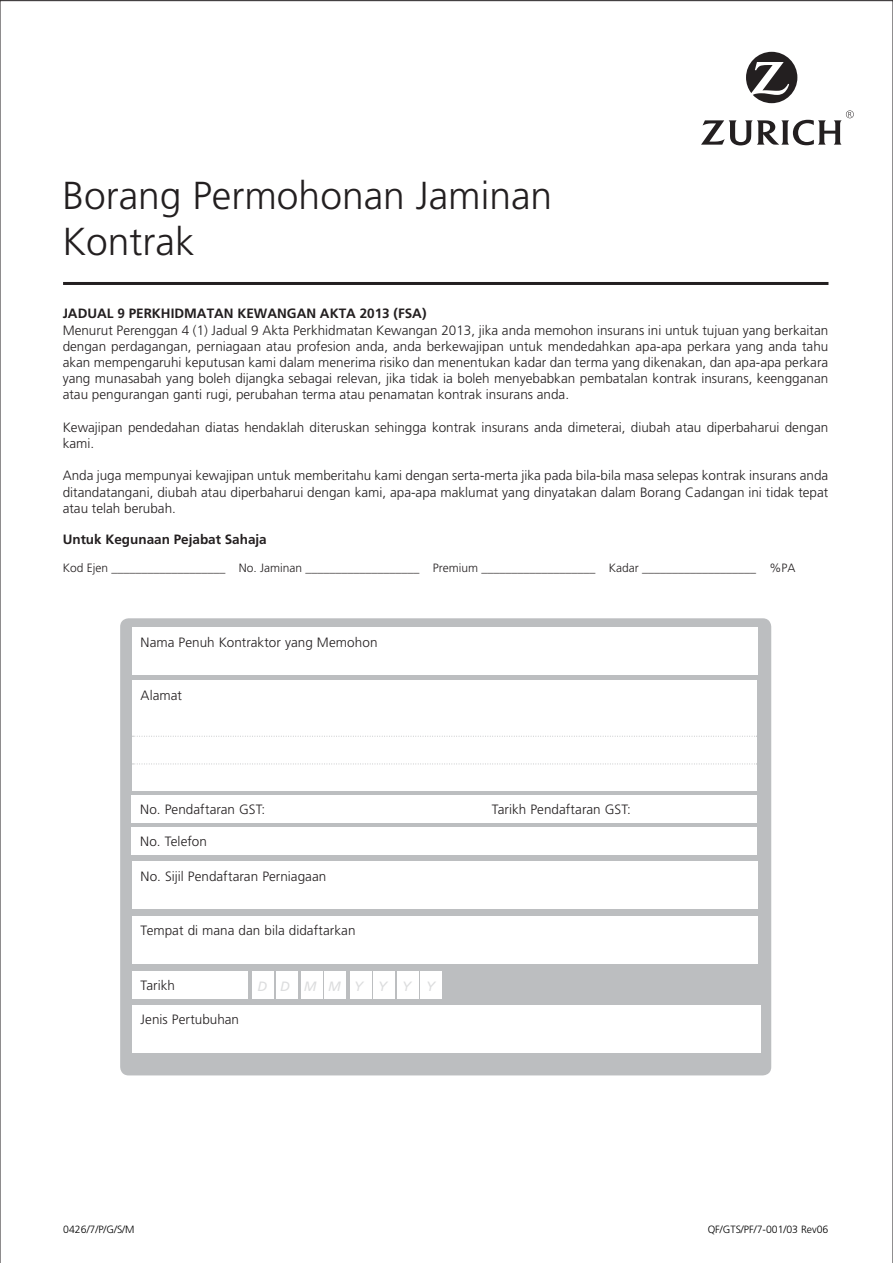
<style>
.page{position:relative;width:893px;height:1263px;background:#fff}
.page>*{position:absolute;margin:0;border:0;box-sizing:border-box;transform-origin:0 0}
.t1{font:300 39px/46.8px "Frutiger";color:#231f20}
.t2{font:300 13.5px/16.2px "Frutiger";color:#231f20;text-align:justify}
.t3{font:700 13.5px "Frutiger";color:#231f20}
.t4{font:italic 13.5px "Frutiger";color:#dcddde}
.t5{font:300 12px "Frutiger";color:#231f20}
.t6{font:300 10.5px "Frutiger";color:#000}
</style>
<div class="page">
<div style="left:120px;top:618px;width:651px;height:457px;background:#bcbec0;border-radius:9px"></div>
<div style="left:132px;top:861px;width:625px;height:48px;background:#fff"></div>
<div style="left:132px;top:627px;width:625px;height:48px;background:#fff"></div>
<div style="left:132px;top:680px;width:625px;height:111px;background:#fff"></div>
<svg style="left:132px;top:736px;width:625px;height:1px"></svg>
<svg style="left:132px;top:763px;width:625px;height:1px"></svg>
<div style="left:132px;top:827px;width:625px;height:28px;background:#fff"></div>
<div style="left:132px;top:795px;width:625px;height:28px;background:#fff"></div>
<div style="left:132px;top:1005px;width:629px;height:48px;background:#fff"></div>
<div style="left:253px;top:971px;width:21px;height:27px;background:#fff"></div>
<div style="left:276px;top:971px;width:21px;height:27px;background:#fff"></div>
<div style="left:301px;top:971px;width:22px;height:27px;background:#fff"></div>
<div style="left:325px;top:971px;width:21px;height:27px;background:#fff"></div>
<div style="left:350px;top:971px;width:22px;height:27px;background:#fff"></div>
<div style="left:374px;top:971px;width:21px;height:27px;background:#fff"></div>
<div style="left:397px;top:971px;width:21px;height:27px;background:#fff"></div>
<div style="left:421px;top:971px;width:21px;height:27px;background:#fff"></div>
<div style="left:132px;top:971px;width:116px;height:27px;background:#fff"></div>
<div style="left:132px;top:916px;width:625px;height:48px;background:#fff"></div>
<hr style="left:63px;top:282px;width:765px;height:3px;background:#231f20">
<svg style="left:746px;top:52px;width:51px;height:51px"></svg>
<svg style="left:701px;top:110px;width:153px;height:35px"></svg>
<h1 class="t1" style="left:62px;top:172px;width:491px">Borang Permohonan Jaminan<br>Kontrak</h1>
<p class="t3" style="left:63px;top:306px;width:365px">JADUAL 9 PERKHIDMATAN KEWANGAN AKTA 2013 (FSA)</p>
<p class="t2" style="left:63px;top:322px;width:767px">Menurut Perenggan 4 (1) Jadual 9 Akta Perkhidmatan Kewangan 2013, jika anda memohon insurans ini untuk tujuan yang berkaitan dengan perdagangan, perniagaan atau profesion anda, anda berkewajipan untuk mendedahkan apa-apa perkara yang anda tahu akan mempengaruhi keputusan kami dalam menerima risiko dan menentukan kadar dan terma yang dikenakan, dan apa-apa perkara yang munasabah yang boleh dijangka sebagai relevan, jika tidak ia boleh menyebabkan pembatalan kontrak insurans, keengganan atau pengurangan ganti rugi, perubahan terma atau penamatan kontrak insurans anda.</p>
<p class="t2" style="left:63px;top:419px;width:767px">Kewajipan pendedahan diatas hendaklah diteruskan sehingga kontrak insurans anda dimeterai, diubah atau diperbaharui dengan kami.</p>
<p class="t2" style="left:63px;top:468px;width:767px">Anda juga mempunyai kewajipan untuk memberitahu kami dengan serta-merta jika pada bila-bila masa selepas kontrak insurans anda ditandatangani, diubah atau diperbaharui dengan kami, apa-apa maklumat yang dinyatakan dalam Borang Cadangan ini tidak tepat atau telah berubah.</p>
<p class="t3" style="left:63px;top:531px;width:206px">Untuk Kegunaan Pejabat Sahaja</p>
<p class="t5" style="left:63px;top:561px;width:734px">Kod Ejen ___________________ No. Jaminan ___________________ Premium ___________________ Kadar ___________________ %PA</p>
<p class="t2" style="left:141px;top:634px;width:238px">Nama Penuh Kontraktor yang Memohon</p>
<p class="t2" style="left:141px;top:687px;width:43px">Alamat</p>
<p class="t2" style="left:140px;top:801px;width:127px">No. Pendaftaran GST:</p>
<p class="t2" style="left:492px;top:801px;width:141px">Tarikh Pendaftaran GST:</p>
<p class="t2" style="left:140px;top:833px;width:68px">No. Telefon</p>
<p class="t2" style="left:141px;top:868px;width:187px">No. Sijil Pendaftaran Perniagaan</p>
<p class="t2" style="left:141px;top:922px;width:216px">Tempat di mana dan bila didaftarkan</p>
<p class="t2" style="left:141px;top:977px;width:36px">Tarikh</p>
<p class="t4" style="left:257px;top:978px;width:179px">D D M M Y Y Y Y</p>
<p class="t2" style="left:141px;top:1011px;width:100px">Jenis Pertubuhan</p>
<p class="t6" style="left:63px;top:1224px;width:73px">0426/7/P/G/S/M</p>
<p class="t6" style="left:708px;top:1224px;width:122px">QF/GTS/PF/7-001/03 Rev06</p>
</div>
